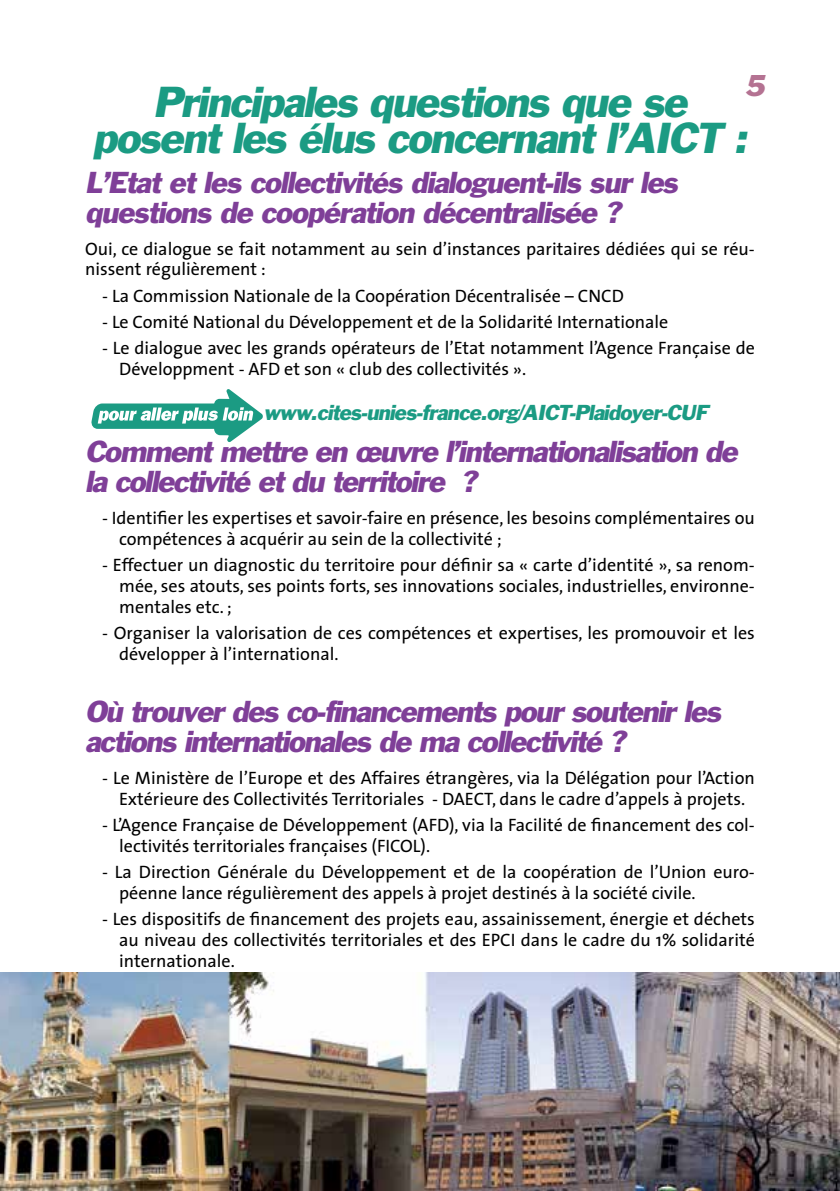
<style>
.page{position:relative;width:840px;height:1191px;background:#fff}
.page>*{position:absolute;margin:0;border:0;box-sizing:border-box;transform-origin:0 0}
.t1{font:italic 40px/36px "Franklin Gothic";color:#1b9b83;text-align:center}
.t2{font:italic 28px/30px "Franklin Gothic";color:#7f3f98}
.t3{font:italic 28px "Franklin Gothic";color:#b47292}
.t4{font:italic 20px "Franklin Gothic";color:#1b9b83}
.t5{font:18px/20.8px "The Sans";color:#000}
</style>
<div class="page">
<svg style="left:91px;top:389px;width:172px;height:53px"></svg>
<img style="left:0;top:972px;width:839px;height:219px">
<h2 class="t3" style="left:744px;top:68px;width:28px">5</h2>
<h1 class="t1" style="left:93px;top:84px;width:664px">Principales questions que se posentles élus concernantl’AICT :</h1>
<h2 class="t2" style="left:85px;top:167px;width:600px">L’Etatetles collectivités dialoguent-ils surles questions de coopération décentralisée ?</h2>
<p class="t5" style="left:85px;top:238px;width:670px">Oui, ce dialogue se fait notamment au sein d’instances paritaires dédiées qui se réu&shy;nissent régulièrement :</p>
<p class="t5" style="left:102px;top:285px;width:523px">- La Commission Nationale de la Coopération Décentralisée – CNCD</p>
<p class="t5" style="left:102px;top:311px;width:567px">- Le Comité National du Développement et de la Solidarité Internationale</p>
<p class="t5" style="left:119px;top:337px;width:636px;text-indent:-17px">- Le dialogue avec les grands opérateurs de l’Etat notamment l’Agence Française de<br>Développment - AFD et son « club des collectivités ».</p>
<p class="t4" style="left:263px;top:399px;width:451px">www.cites-unies-france.org/AICT-Plaidoyer-CUF</p>
<h2 class="t2" style="left:85px;top:436px;width:660px">Commentmettre en œuvre l’internationalisation de lacollectivité etdu territoire ?</h2>
<p class="t5" style="left:119px;top:507px;width:636px;text-indent:-17px">- Identifier les expertises et savoir-faire en présence, les besoins complémentaires ou compétences à acquérir au sein de la collectivité ;</p>
<p class="t5" style="left:119px;top:554px;width:636px;text-align:justify;text-indent:-17px">- Effectuer un diagnostic du territoire pour définir sa « carte d’identité », sa renom&shy;mée, ses atouts, ses points forts, ses innovations sociales, industrielles, environne&shy;mentales etc. ;</p>
<p class="t5" style="left:119px;top:622px;width:636px;text-indent:-17px">- Organiser la valorisation de ces compétences et expertises, les promouvoir et les développer à l’international.</p>
<h2 class="t2" style="left:85px;top:696px;width:643px">Où trouverdesco-financementspoursoutenirles actionsinternationalesde macollectivité ?</h2>
<p class="t5" style="left:102px;top:767px;width:653px;text-align:center">- Le Ministère de l’Europe et des Affaires étrangères, via la Délégation pour l’Action<br>Extérieure des Collectivités Territoriales - DAECT, dans le cadre d’appels à projets.</p>
<p class="t5" style="left:119px;top:814px;width:636px;text-indent:-17px">- L’Agence Française de Développement (AFD), via la Facilité de financement des col&shy;lectivités territoriales françaises (FICOL).</p>
<p class="t5" style="left:119px;top:861px;width:636px;text-indent:-17px">- La Direction Générale du Développement et de la coopération de l’Union euro&shy;péenne lance régulièrement des appels à projet destinés à la société civile.</p>
<p class="t5" style="left:119px;top:908px;width:636px;text-align:justify;text-indent:-17px">- Les dispositifs de financement des projets eau, assainissement, énergie et déchets au niveau des collectivités territoriales et des EPCI dans le cadre du 1% solidarité internationale.</p>
</div>
